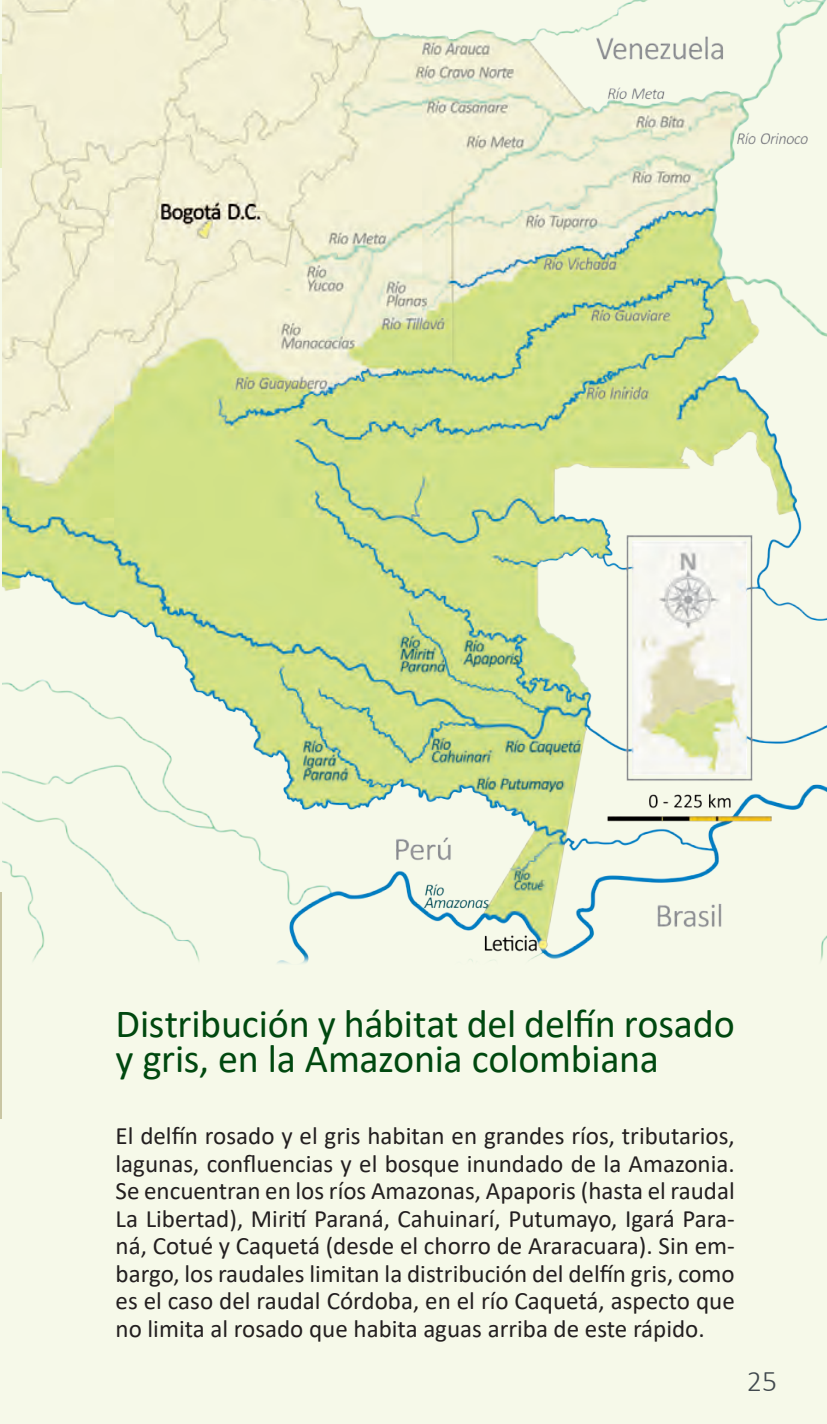
<style>
.page{position:relative;width:827px;height:1424px;background:#fff}
.page>*{position:absolute;margin:0;border:0;box-sizing:border-box;transform-origin:0 0}
.TOC_title{font:40px/35px "Calibri";letter-spacing:-.005em;color:#00480f}
.t1{font:300 30px "Calibri";color:#41494e}
.t2{font:25px/27.5px "Calibri";color:#231f20;text-align:justify}
</style>
<div class="page">
<div style="left:0;top:0;width:826px;height:1424px;background:#f6f9e9"></div>
<hr style="left:0;top:74px;width:3px;height:94px;background:#e6efc1">
<hr style="left:0;top:891px;width:2px;height:227px;background:#c9c6a3">
<img style="left:2px;top:0;width:824px;height:964px">
<svg style="left:2px;top:0;width:3px;height:5px"></svg>
<svg style="left:821px;top:0;width:6px;height:5px"></svg>
<p class="TOC_title" style="left:115px;top:1005px;width:620px">Distribución y hábitat del delfín rosado y gris, en la Amazonia colombiana</p>
<p class="t2" style="left:115px;top:1121px;width:620px">El delfín rosado y el gris habitan en grandes ríos, tributarios, lagunas, confluencias y el bosque inundado de la Amazonia.<br>Se encuentran en los ríos Amazonas, Apaporis (hasta el raudal La Libertad), Mirití Paraná, Cahuinarí, Putumayo, Igará Para&shy;ná, Cotué y Caquetá (desde el chorro de Araracuara). Sin em&shy;bargo, los raudales limitan la distribución del delfín gris, como es el caso del raudal Córdoba, en el río Caquetá, aspecto que no limita al rosado que habita aguas arriba de este rápido.</p>
<p class="t1" style="left:746px;top:1362px;width:32px">25</p>
</div>
